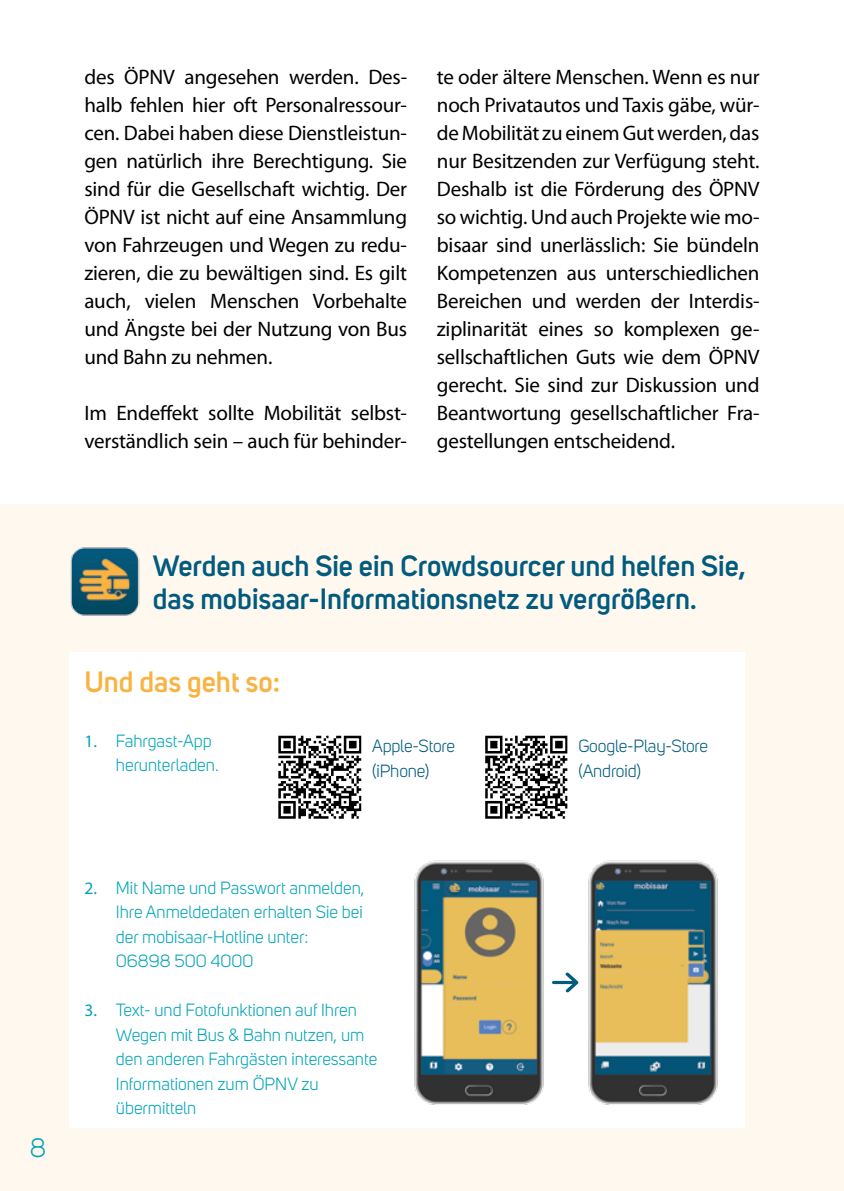
<style>
.page{position:relative;width:844px;height:1191px;background:#fff}
.page>*{position:absolute;margin:0;border:0;box-sizing:border-box;transform-origin:0 0}
.t1{font:600 29.05px/33.2px "Uni Sans";color:#005b7f}
.t2{font:600 29.05px "Uni Sans";color:#f9b342}
.t3{font:26.25px "Uni Sans";color:#00a4b7}
.t4{font:21px/28px "Myriad Pro";letter-spacing:-.01em;color:#000;text-align:justify}
.t5{font:17.5px/24.5px "Uni Sans";color:#00a4b7}
.t6{font:17.5px/24.5px "Uni Sans";letter-spacing:-.01em;color:#005b7f}
.s1{font-family:"Myriad Pro"}
</style>
<div class="page">
<hr style="left:843px;top:0;width:1px;height:1191px;background:#edf7f9">
<div style="left:0;top:504px;width:843px;height:687px;background:#fff8ee"></div>
<div style="left:69px;top:652px;width:675px;height:475px;background:#fff"></div>
<img style="left:70px;top:547px;width:70px;height:69px">
<img style="left:350px;top:860px;width:174px;height:268px">
<img style="left:524px;top:801px;width:221px;height:327px">
<svg style="left:551px;top:972px;width:27px;height:20px"></svg>
<img style="left:278px;top:735px;width:84px;height:84px">
<img style="left:485px;top:735px;width:94px;height:95px">
<p class="t4" style="left:84px;top:63px;width:324px">des ÖPNV angesehen werden. Des&shy;halb fehlen hier oft Personalressour&shy;cen. Dabei haben diese Dienstleistun&shy;gen natürlich ihre Berechtigung. Sie sind für die Gesellschaft wichtig. Der ÖPNV ist nicht auf eine Ansammlung von Fahrzeugen und Wegen zu redu&shy;zieren, die zu bewältigen sind. Es gilt auch, vielen Menschen Vorbehalte und Ängste bei der Nutzung von Bus und Bahn zu nehmen.</p>
<p class="t4" style="left:84px;top:399px;width:324px">Im Endeffekt sollte Mobilität selbst&shy;verständlich sein – auch für behinder-</p>
<p class="t4" style="left:437px;top:63px;width:324px">te oder ältere Menschen. Wenn es nur noch Privatautos und Taxis gäbe, wür&shy;de Mobilität zu einem Gut werden, das nur Besitzenden zur Verfügung steht.<br>Deshalb ist die Förderung des ÖPNV so wichtig. Und auch Projekte wie mo&shy;bisaar sind unerlässlich: Sie bündeln Kompetenzen aus unterschiedlichen Bereichen und werden der Interdis&shy;ziplinarität eines so komplexen ge&shy;sellschaftlichen Guts wie dem ÖPNV gerecht. Sie sind zur Diskussion und Beantwortung gesellschaftlicher Fra&shy;gestellungen entscheidend.</p>
<h1 class="t1" style="left:153px;top:549px;width:594px">Werden auch Sie ein Crowdsourcer und helfen Sie, das mobisaar-Informationsnetz zu vergrößern.</h1>
<h1 class="t2" style="left:84px;top:664px;width:197px">Und das geht so:</h1>
<p class="t5" style="left:116px;top:728px;width:104px;text-indent:-32px"><span class="s1">1.</span> Fahrgast-App herunterladen.</p>
<p class="t6" style="left:372px;top:734px;width:84px">Apple-Store (iPhone)</p>
<p class="t6" style="left:578px;top:734px;width:131px">Google-Play-Store (Android)</p>
<p class="t3" style="left:30px;top:1132px;width:18px">8</p>
<p class="t5" style="left:116px;top:875px;width:250px;text-indent:-32px"><span class="s1">2.</span> Mit Name und Passwort anmelden,<br>Ihre Anmeldedaten erhalten Sie bei der mobisaar-Hotline unter:<br>06898 500 4000</p>
<p class="t5" style="left:116px;top:998px;width:263px;text-indent:-32px"><span class="s1">3.</span> Text- und Fotofunktionen auf Ihren<br>Wegen mit Bus &amp; Bahn nutzen, um den anderen Fahrgästen interessante<br>Informationen zum ÖPNV zu übermitteln</p>
</div>
